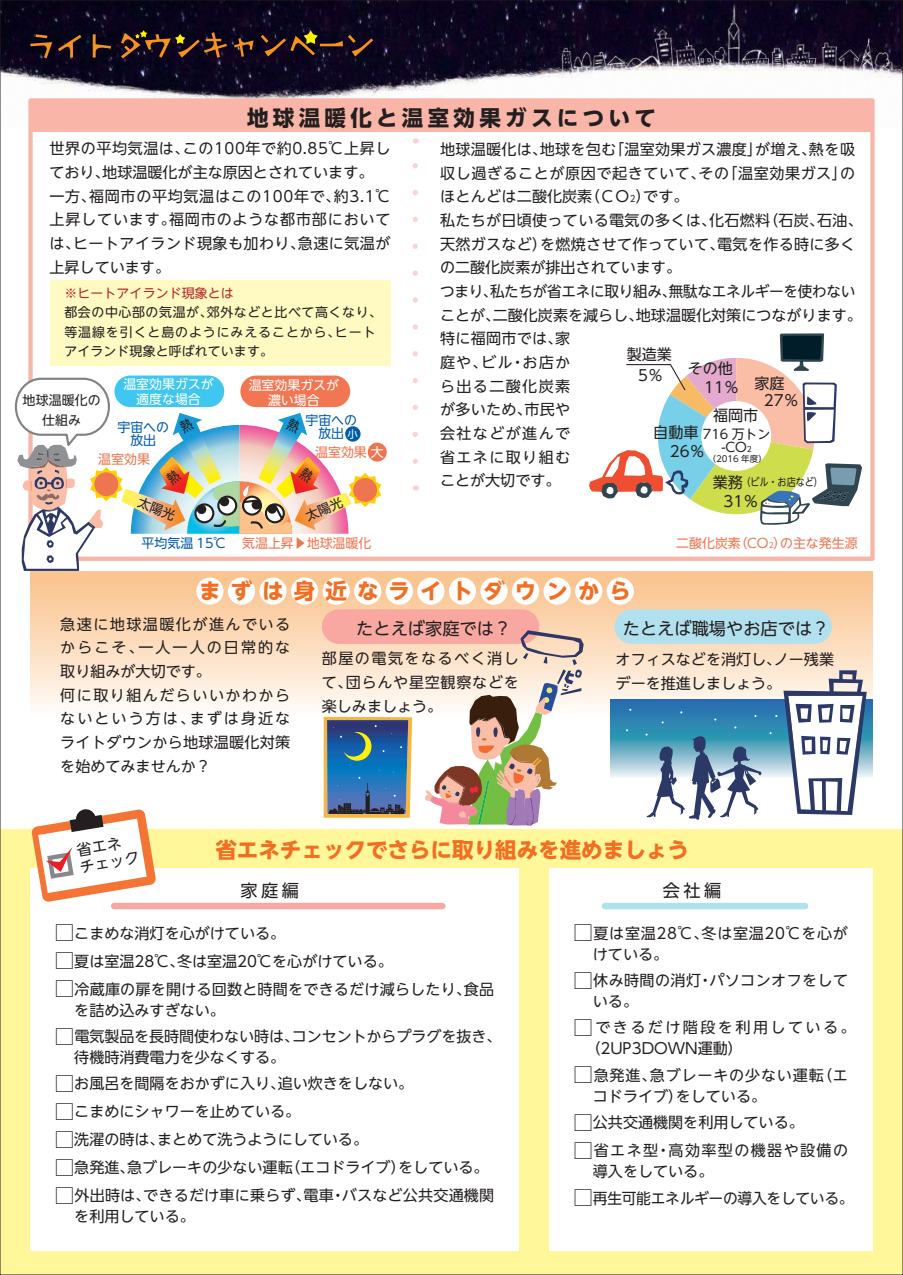
<style>
.page{position:relative;width:903px;height:1275px;background:#fff}
.page>*{position:absolute;margin:0;border:0;box-sizing:border-box;transform-origin:0 0}
.t1{font:700 21.53px "UD Shin Go NT Pr 6 N";color:#f36e21}
.t2{font:700 21.53px "UD Shin Go NT Pr 6 N";letter-spacing:.2em;color:#231f20}
.t3{font:700 21.53px "UD Shin Go NT Pr 6 N";letter-spacing:.465em;color:#f36e21}
.t4{font:17.15px "UD Shin Go NT Pr 6 N";color:#231f20}
.t5{font:15.05px/23.6px "UD Shin Go NT Pr 6 N";letter-spacing:.015em;color:#231f20}
.t6{font:15.05px/23.6px "UD Shin Go NT Pr 6 N";letter-spacing:.04em;color:#231f20}
.t7{font:15.05px/23.6px "UD Shin Go NT Pr 6 N";letter-spacing:.095em;color:#231f20}
.t8{font:15.05px/21px "UD Shin Go NT Pr 6 N";letter-spacing:-.005em;color:#231f20}
.t9{font:15.05px/21px "UD Shin Go NT Pr 6 N";letter-spacing:.055em;color:#231f20}
.t10{font:15.05px/21px "UD Shin Go NT Pr 6 N";letter-spacing:.16em;color:#231f20}
.t11{font:15.05px/21px "UD Shin Go NT Pr 6 N";letter-spacing:.09em;color:#231f20}
.t12{font:15.05px/21px "UD Shin Go NT Pr 6 N";letter-spacing:.045em;color:#231f20}
.t13{font:15.05px "UD Shin Go NT Pr 6 N";letter-spacing:-.02em;color:#231f20}
.t14{font:12.95px/19.4px "UD Shin Go NT Pr 6 N";letter-spacing:.05em;color:#231f20}
.t15{font:12.95px "UD Shin Go NT Pr 6 N";color:#ee754f}
.t16{font:12.95px/15px "UD Shin Go NT Pr 6 N";color:#fff;text-align:center}
.t17{font:12.95px "UD Shin Go NT Pr 6 N";letter-spacing:.01em;color:#b7282e}
.t18{font:12.95px/13px "UD Shin Go NT Pr 6 N";color:#015aaa;text-align:center}
.t19{font:12.95px/19.4px "UD Shin Go NT Pr 6 N";letter-spacing:.01em;color:#231f20;text-align:center}
.t20{font:10.67px "UD Shin Go NT Pr 6 N";color:#231f20;scale:.84 1}
.t21{font:10.5px "UD Shin Go NT Pr 6 N";color:#fff}
.t22{font:8.58px "UD Shin Go NT Pr 6 N";color:#231f20}
.s1{color:#fff}
.s2{font-size:8.75px}
.s3{font-size:7.52px}
.s4{font-size:15.05px}
.s5{color:#015aaa}
.s6{font-size:19.43px}
</style>
<div class="page">
<div style="left:31px;top:571px;width:841px;height:150px;background:linear-gradient(to bottom,#fac088,#fffdfa)"></div>
<svg style="left:611px;top:699px;width:261px;height:79px;background:#4792bb"></svg>
<div style="left:50px;top:280px;width:340px;height:86px;background:#fffac1"></div>
<img style="left:2px;top:2px;width:899px;height:126px">
<div style="left:31px;top:100px;width:841px;height:32px;background:#f9b6a8"></div>
<div style="left:614px;top:609px;width:218px;height:35px;background:#b1e1ee;border-radius:17px"></div>
<div style="left:322px;top:609px;width:217px;height:35px;background:#f8a7a1;border-radius:17px"></div>
<svg style="left:30px;top:34px;width:22px;height:24px"></svg>
<svg style="left:58px;top:35px;width:23px;height:22px"></svg>
<svg style="left:93px;top:34px;width:18px;height:24px"></svg>
<svg style="left:234px;top:38px;width:20px;height:19px"></svg>
<svg style="left:261px;top:30px;width:112px;height:27px;background:#321f1d"></svg>
<svg style="left:121px;top:30px;width:106px;height:29px;background:#3c251c"></svg>
<div style="left:0;top:830px;width:903px;height:445px;background:#fff79a"></div>
<div style="left:31px;top:868px;width:488px;height:383px;background:#fff"></div>
<div style="left:549px;top:868px;width:323px;height:383px;background:#fff"></div>
<div style="left:28px;top:98px;width:846px;height:463px;border:4px solid #f9b6a8"></div>
<div style="left:368px;top:443px;width:19px;height:19px;background:#ee754f;border-radius:50%"></div>
<div style="left:114px;top:376px;width:110px;height:31px;background:#3fc6f1;border-radius:16px"></div>
<div style="left:240px;top:376px;width:110px;height:31px;background:#f37653;border-radius:16px"></div>
<svg style="left:589px;top:333px;width:273px;height:192px"></svg>
<svg style="left:324px;top:717px;width:88px;height:101px;background:#4c7290"></svg>
<svg style="left:425px;top:630px;width:159px;height:196px"></svg>
<svg style="left:783px;top:670px;width:84px;height:145px"></svg>
<svg style="left:822px;top:781px;width:4px;height:31px"></svg>
<svg style="left:645px;top:734px;width:116px;height:86px"></svg>
<div style="left:196px;top:577px;width:27px;height:28px;background:#fff;border-radius:50%"></div>
<svg style="left:31px;top:809px;width:125px;height:93px"></svg>
<div style="left:114px;top:903px;width:328px;height:6px;background:#f8a7a1"></div>
<div style="left:605px;top:903px;width:200px;height:6px;background:#b1e1ee"></div>
<div style="left:228px;top:577px;width:27px;height:28px;background:#fff;border-radius:50%"></div>
<div style="left:259px;top:577px;width:28px;height:28px;background:#fff;border-radius:50%"></div>
<div style="left:291px;top:577px;width:27px;height:28px;background:#fff;border-radius:50%"></div>
<div style="left:323px;top:577px;width:27px;height:28px;background:#fff;border-radius:50%"></div>
<div style="left:354px;top:577px;width:27px;height:28px;background:#fff;border-radius:50%"></div>
<div style="left:386px;top:577px;width:27px;height:28px;background:#fff;border-radius:50%"></div>
<div style="left:417px;top:577px;width:27px;height:28px;background:#fff;border-radius:50%"></div>
<div style="left:449px;top:577px;width:27px;height:28px;background:#fff;border-radius:50%"></div>
<div style="left:480px;top:577px;width:28px;height:28px;background:#fff;border-radius:50%"></div>
<div style="left:512px;top:577px;width:27px;height:28px;background:#fff;border-radius:50%"></div>
<div style="left:543px;top:577px;width:28px;height:28px;background:#fff;border-radius:50%"></div>
<div style="left:575px;top:577px;width:27px;height:28px;background:#fff;border-radius:50%"></div>
<div style="left:607px;top:577px;width:27px;height:28px;background:#fff;border-radius:50%"></div>
<svg style="left:413px;top:163px;width:5px;height:298px"></svg>
<svg style="left:14px;top:377px;width:367px;height:194px"></svg>
<h1 class="t2" style="left:247px;top:100px;width:410px">地球温暖化と温室効果ガスについて</h1>
<p class="t6" style="left:50px;top:136px;width:342px">世界の平均気温は、この100年で約0.85℃上昇しており、地球温暖化が主な原因とされています。一方、福岡市の平均気温はこの100年で、約3.1℃上昇しています。福岡市のような都市部においては、ヒートアイランド現象も加わり、急速に気温が上昇しています。</p>
<p class="t17" style="left:64px;top:283px;width:171px">※ヒートアイランド現象とは</p>
<p class="t14" style="left:64px;top:302px;width:319px">都会の中心部の気温が、郊外などと比べて高くなり、等温線を引くと島のようにみえることから、ヒートアイランド現象と呼ばれています。</p>
<p class="t16" style="left:123px;top:376px;width:92px">温室効果ガスが適度な場合</p>
<p class="t16" style="left:249px;top:377px;width:92px">温室効果ガスが濃い場合</p>
<p class="t14" style="left:23px;top:390px;width:14px">気</p>
<p class="t19" style="left:23px;top:390px;width:80px">地球温暖化の仕組み</p>
<p class="t18" style="left:117px;top:420px;width:53px">宇宙への放出</p>
<p class="t18" style="left:305px;top:413px;width:53px">宇宙への放出</p>
<p class="t15" style="left:98px;top:448px;width:53px">温室効果</p>
<p class="t21" style="left:348px;top:425px;width:12px">小</p>
<p class="t15" style="left:315px;top:441px;width:70px">温室効果<span class="s1">大</span></p>
<p class="t5" style="left:440px;top:137px;width:424px">地球温暖化は、地球を包む「温室効果ガス濃度」が増え、熱を吸収し過ぎることが原因で起きていて、その「温室効果ガス」のほとんどは二酸化炭素（ＣＯ<span class="s2">2</span>）です。<br>私たちが日頃使っている電気の多くは、化石燃料（石炭、石油、天然ガスなど）を燃焼させて作っていて、電気を作る時に多くの二酸化炭素が排出されています。<br>つまり、私たちが省エネに取り組み、無駄なエネルギーを使わないことが、二酸化炭素を減らし、地球温暖化対策につながります。特に福岡市では、家<br>庭や、ビル・お店か<br>ら出る二酸化炭素<br>が多いため、市民や<br>会社などが進んで<br>省エネに取り組む<br>ことが大切です。</p>
<p class="t5" style="left:627px;top:343px;width:47px;line-height:21.5px;text-align:center">製造業<br>5％</p>
<p class="t5" style="left:688px;top:356px;width:47px">その他</p>
<p class="t5" style="left:713px;top:403px;width:47px">福岡市</p>
<p class="t14" style="left:703px;top:427px;width:69px;line-height:13px;text-align:center">716 万トン-CO<span class="s3">2</span></p>
<p class="t22" style="left:708px;top:452px;width:61px">（2016 年度）</p>
<p class="t5" style="left:764px;top:375px;width:36px;line-height:16.4px;text-indent:-9px">家庭<br>27％</p>
<p class="t5" style="left:704px;top:375px;width:36px">11％</p>
<p class="t5" style="left:670px;top:422px;width:36px;line-height:19.4px;text-indent:-17px">自動車<br>26％</p>
<p class="t20" style="left:713px;top:474px;width:132px"><span class="s4">業務</span>（ビル・お店など）</p>
<p class="t5" style="left:723px;top:489px;width:36px">31％</p>
<p class="t15" style="left:142px;top:532px;width:231px"><span class="s5">平均気温 15℃</span> 気温上昇▶地球温暖化</p>
<p class="t15" style="left:676px;top:532px;width:183px">二酸化炭素（CO<span class="s3">2</span>）の主な発生源</p>
<h1 class="t3" style="left:199px;top:574px;width:433px">まずは身近なライトダウンから</h1>
<p class="t7" style="left:60px;top:612px;width:231px">急速に地球温暖化が進んでいるからこそ、一人一人の日常的な取り組みが大切です。<br>何に取り組んだらいいかわからないという方は、まずは身近なライトダウンから地球温暖化対策を始めてみませんか？</p>
<p class="t4" style="left:356px;top:614px;width:156px">たとえば家庭では？</p>
<p class="t4" style="left:623px;top:614px;width:208px">たとえば職場やお店では？</p>
<p class="t5" style="left:322px;top:646px;width:199px;text-align:justify">部屋の電気をなるべく消して、団らんや星空観察などを楽しみましょう。</p>
<p class="t5" style="left:616px;top:647px;width:220px">オフィスなどを消灯し、ノー残業デーを推進しましょう。</p>
<p class="t5" style="left:76px;top:841px;width:62px;line-height:17.2px;rotate:-9deg">省エネチェック</p>
<h1 class="t1" style="left:215px;top:832px;width:475px">省エネチェックでさらに取り組みを進めましょう</h1>
<p class="t4" style="left:240px;top:876px;width:60px">家庭編</p>
<p class="t4" style="left:663px;top:876px;width:60px">会社編</p>
<p class="t5" style="left:55px;top:921px;width:232px"><span class="s6">□</span>こまめな消灯を心がけている。</p>
<p class="t5" style="left:55px;top:949px;width:339px"><span class="s6">□</span>夏は室温28℃、冬は室温20℃を心がけている。</p>
<p class="t5" style="left:74px;top:978px;width:421px;line-height:21px;text-indent:-19px"><span class="s6">□</span>冷蔵庫の扉を開ける回数と時間をできるだけ減らしたり、食品を詰め込みすぎない。</p>
<p class="t8" style="left:74px;top:1025px;width:429px;text-indent:-19px"><span class="s6">□</span>電気製品を長時間使わない時は、コンセントからプラグを抜き、待機時消費電力を少なくする。</p>
<p class="t5" style="left:55px;top:1071px;width:360px"><span class="s6">□</span>お風呂を間隔をおかずに入り、追い炊きをしない。</p>
<p class="t5" style="left:55px;top:1099px;width:247px"><span class="s6">□</span>こまめにシャワーを止めている。</p>
<p class="t5" style="left:55px;top:1127px;width:315px"><span class="s6">□</span>洗濯の時は、まとめて洗うようにしている。</p>
<p class="t5" style="left:55px;top:1155px;width:435px"><span class="s6">□</span>急発進、急ブレーキの少ない運転（エコドライブ）をしている。</p>
<p class="t5" style="left:74px;top:1185px;width:421px;line-height:21px;text-indent:-19px"><span class="s6">□</span>外出時は、できるだけ車に乗らず、電車・バスなど公共交通機関を利用している。</p>
<p class="t12" style="left:593px;top:922px;width:257px;text-indent:-19px"><span class="s6">□</span>夏は室温28℃、冬は室温20℃を心がけている。</p>
<p class="t5" style="left:593px;top:969px;width:257px;line-height:21px;text-indent:-19px"><span class="s6">□</span>休み時間の消灯・パソコンオフをしている。</p>
<p class="t10" style="left:585px;top:1017px;width:272px;text-indent:-12px"><span class="s6">□</span>できるだけ階段を利用している。（2UP3DOWN運動）</p>
<p class="t9" style="left:593px;top:1064px;width:257px;text-indent:-19px"><span class="s6">□</span>急発進、急ブレーキの少ない運転（エコドライブ）をしている。</p>
<p class="t5" style="left:573px;top:1110px;width:232px"><span class="s6">□</span>公共交通機関を利用している。</p>
<p class="t11" style="left:593px;top:1139px;width:257px;text-indent:-19px"><span class="s6">□</span>省エネ型・高効率型の機器や設備の導入をしている。</p>
<p class="t13" style="left:573px;top:1186px;width:282px"><span class="s6">□</span>再生可能エネルギーの導入をしている。</p>
</div>
